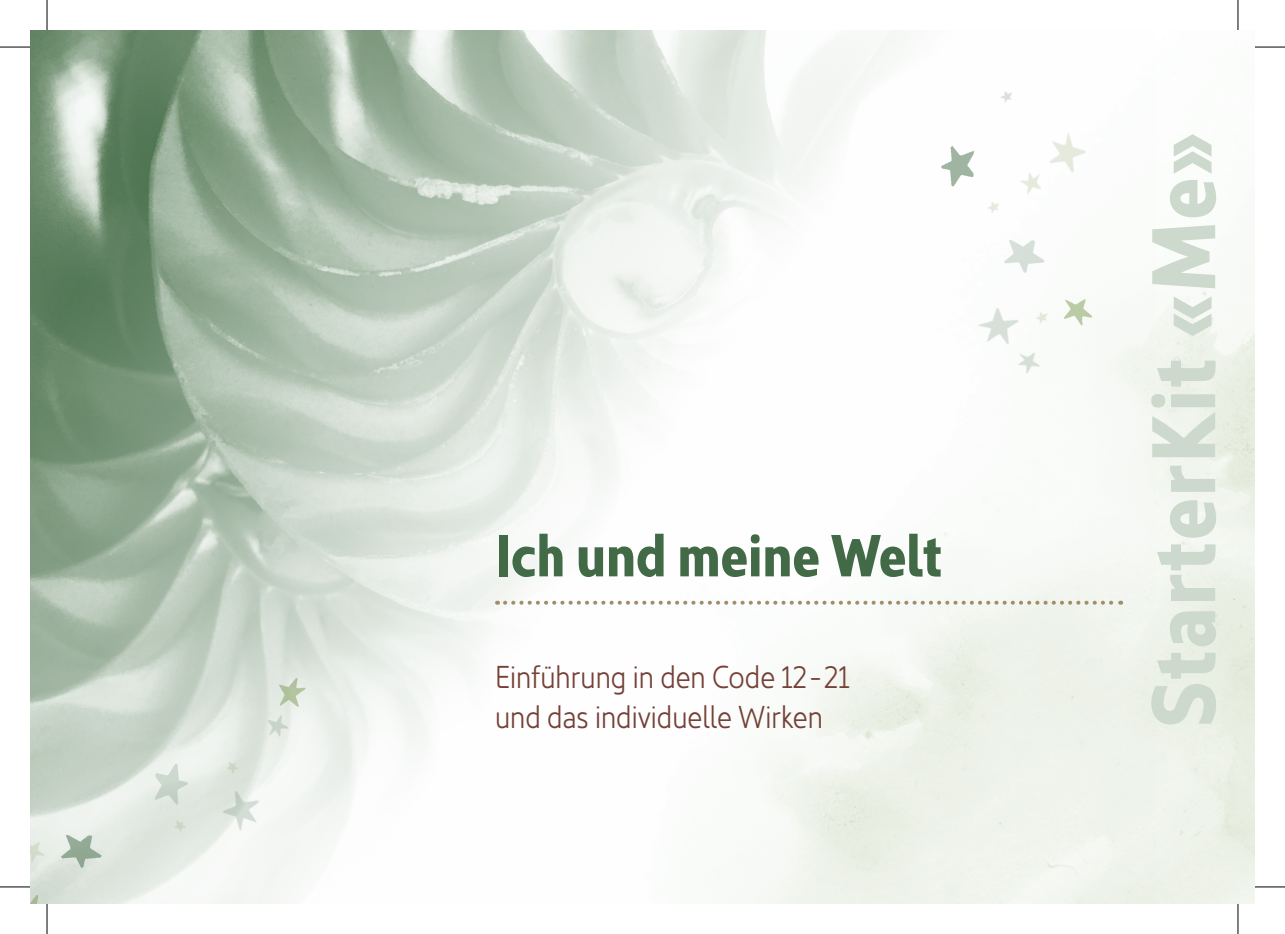
<style>
.page{position:relative;width:1285px;height:934px;background:#fff}
.page>*{position:absolute;margin:0;border:0;box-sizing:border-box;transform-origin:0 0}
.t1{font:91.4px "Kyrial Sans Pro Bold Cond";letter-spacing:.02em;color:#cdd9cc}
.t2{font:60px "Kyrial Sans Pro Bold Cond";color:#426a47}
.t3{font:32px/40px "Kyrial Sans Pro Light Cond";color:#744037}
</style>
<div class="page">
<img style="left:30px;top:30px;width:1125px;height:873px">
<img style="left:967px;top:295px;width:61px;height:61px">
<img style="left:1036px;top:121px;width:61px;height:61px">
<img style="left:1059px;top:295px;width:34px;height:32px">
<img style="left:1002px;top:236px;width:45px;height:40px">
<img style="left:937px;top:144px;width:41px;height:46px">
<img style="left:984px;top:198px;width:19px;height:19px">
<img style="left:1032px;top:308px;width:19px;height:19px">
<img style="left:997px;top:88px;width:19px;height:19px">
<img style="left:1012px;top:345px;width:32px;height:31px">
<img style="left:1016px;top:167px;width:32px;height:31px">
<img style="left:210px;top:779px;width:61px;height:61px">
<img style="left:275px;top:676px;width:33px;height:34px">
<img style="left:30px;top:893px;width:19px;height:10px">
<img style="left:151px;top:760px;width:41px;height:45px">
<img style="left:59px;top:829px;width:46px;height:41px">
<img style="left:171px;top:815px;width:19px;height:18px">
<img style="left:223px;top:756px;width:19px;height:19px">
<img style="left:260px;top:709px;width:32px;height:32px">
<img style="left:30px;top:833px;width:19px;height:31px">
<svg style="left:505px;top:600px;width:616px;height:4px"></svg>
<hr style="left:0;top:47px;width:30px;height:1px;background:#000">
<hr style="left:1255px;top:47px;width:30px;height:1px;background:#000">
<hr style="left:0;top:886px;width:30px;height:1px;background:#000">
<hr style="left:1255px;top:886px;width:30px;height:1px;background:#000">
<hr style="left:47px;top:0;width:1px;height:30px;background:#000">
<hr style="left:47px;top:903px;width:1px;height:30px;background:#000">
<hr style="left:1237px;top:0;width:1px;height:30px;background:#000">
<hr style="left:1237px;top:903px;width:1px;height:30px;background:#000">
<h2 class="t2" style="left:495px;top:511px;width:449px">Ich und meine Welt</h2>
<p class="t3" style="left:495px;top:653px;width:356px">Einführung in den Code 12-21 und das individuelle Wirken</p>
<h1 class="t1" style="left:1116px;top:727px;width:596px;rotate:-90deg">StarterKit «Me»</h1>
</div>
